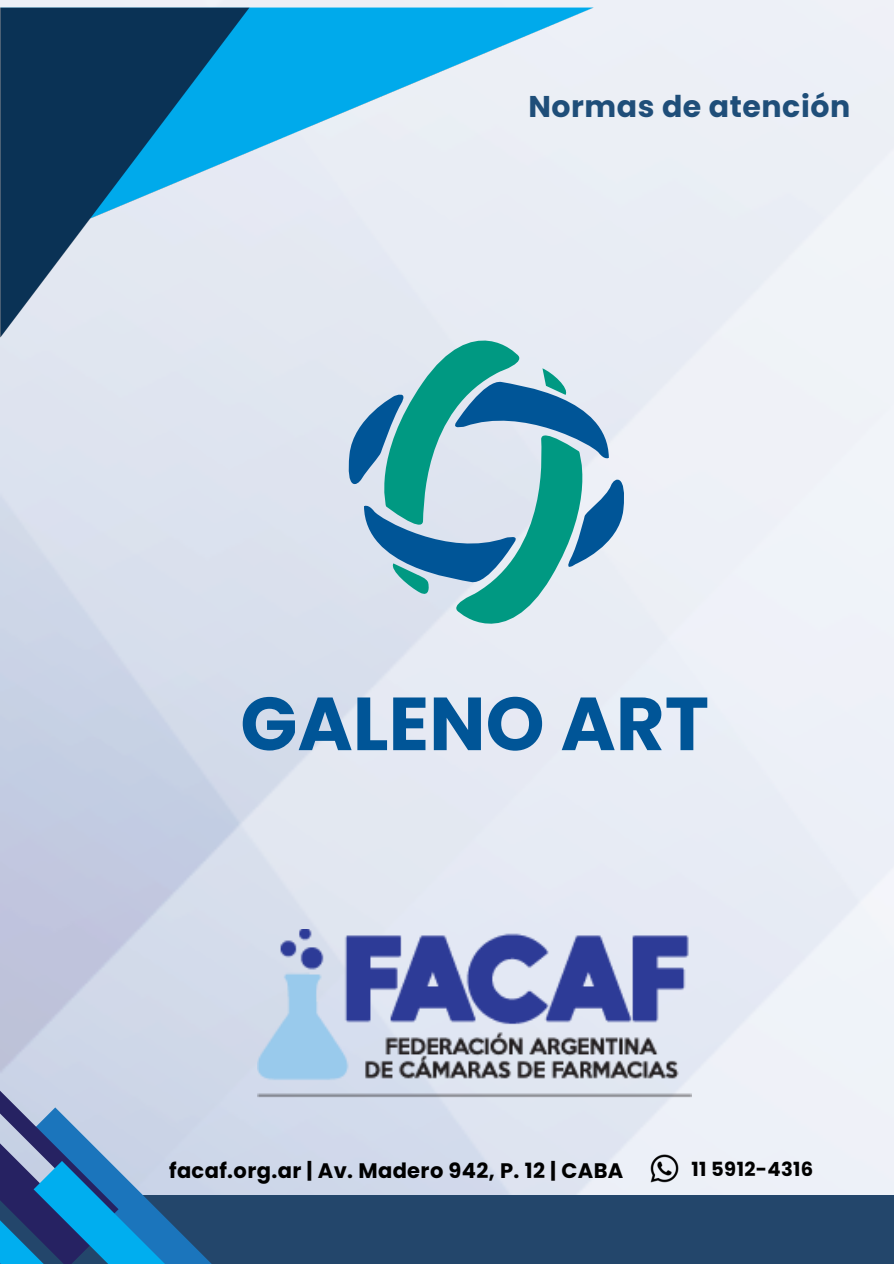
<style>
.page{position:relative;width:894px;height:1264px;background:#fff}
.page>*{position:absolute;margin:0;border:0;box-sizing:border-box;transform-origin:0 0}
.t1{font:700 75px "Poppins";color:#005597}
.t2{font:700 30px "Poppins";letter-spacing:.02em;color:#1f4e79}
.t3{font:700 21px "Poppins";letter-spacing:.02em;color:#000}
.t4{font:700 19.5px "Poppins";letter-spacing:.02em;color:#000}
</style>
<div class="page">
<img style="left:258px;top:929px;width:433px;height:177px">
<img style="left:637px;top:1141px;width:54px;height:54px">
<div style="left:212px;top:1195px;width:681px;height:68px;background:#23466b"></div>
<div style="left:219px;top:1218px;width:351px;height:45px;background:#23466b"></div>
<img style="left:0;top:0;width:601px;height:344px">
<svg style="left:0;top:1090px;width:212px;height:173px;background:#6293bf"></svg>
<svg style="left:345px;top:329px;width:282px;height:325px;background:#93c1cd"></svg>
<p class="t2" style="left:528px;top:85px;width:323px">Normas de atención</p>
<p class="t1" style="left:240px;top:671px;width:470px">GALENO ART</p>
<p class="t3" style="left:169px;top:1155px;width:456px">facaf.org.ar | Av. Madero 942, P. 12 | CABA</p>
<p class="t4" style="left:691px;top:1155px;width:123px">11 5912-4316</p>
</div>
